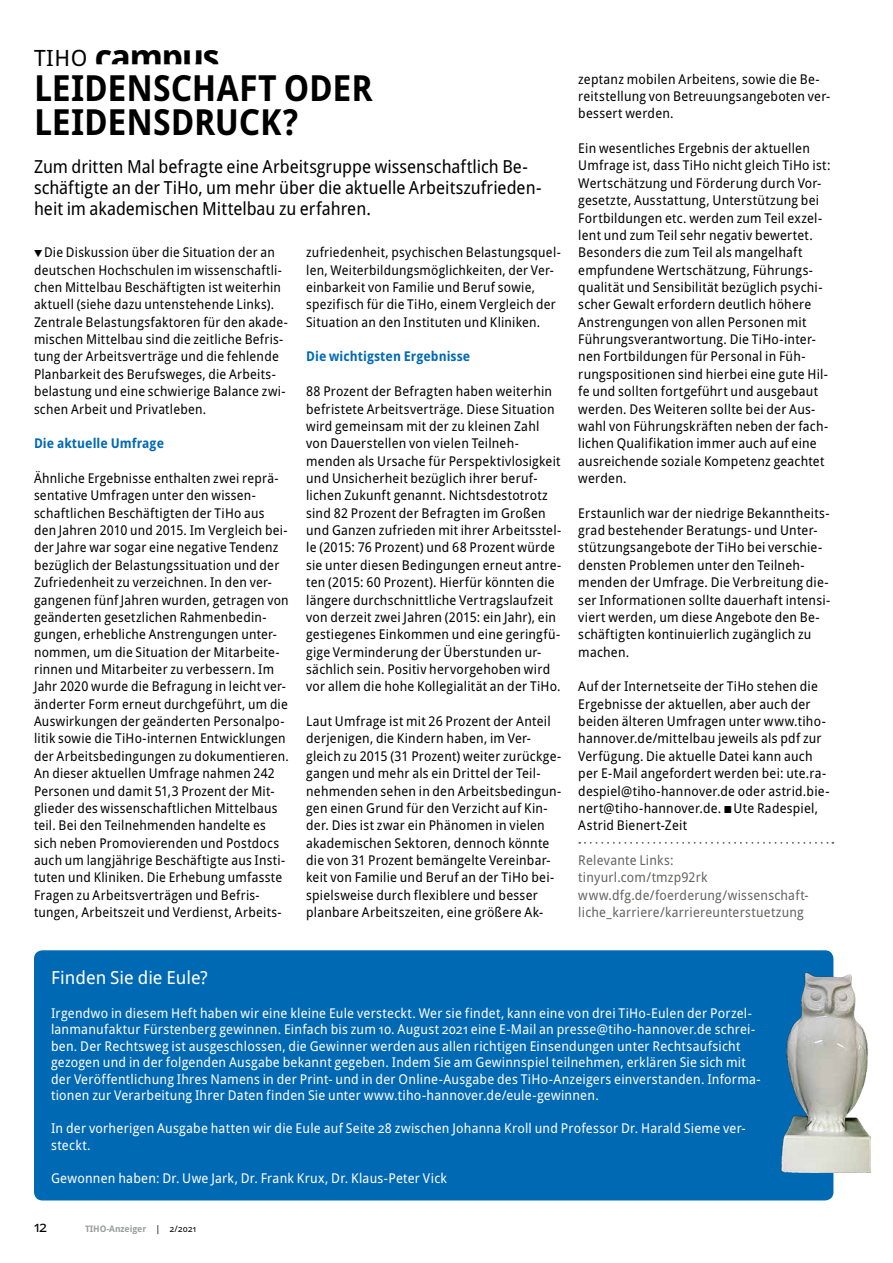
<style>
.page{position:relative;width:893px;height:1263px;background:#fff}
.page>*{position:absolute;margin:0;border:0;box-sizing:border-box;transform-origin:0 0}
.t1{font:700 36px/30.6px "Droid Sans Pro";letter-spacing:-.01em;color:#000}
.t2{font:700 36px "Droid Sans Pro";letter-spacing:-.01em;color:#000;scale:.94 1}
.t3{font:18px/21px "Droid Sans Pro";color:#000;scale:.94 1}
.t4{font:18px "Droid Sans Pro";color:#fff}
.t5{font:15px "Droid Sans Pro";color:#000}
.t6{font:13.5px/17.4px "Droid Sans Pro";letter-spacing:.02em;color:#000;scale:.95 1}
.t7{font:13.5px/17.4px "Droid Sans Pro";letter-spacing:.02em;color:#000;scale:.94 1}
.t8{font:13.5px/16.5px "Droid Sans Pro";letter-spacing:.015em;color:#fff;scale:.96 1}
.t9{font:13.5px/17.4px "Droid Sans Pro";letter-spacing:.02em;color:#636362;scale:.95 1}
.t10{font:700 13.5px "Droid Sans Pro";letter-spacing:.005em;color:#0069b4;scale:.94 1}
.t11{font:700 9px "Droid Sans Pro";letter-spacing:-.01em;color:#9c9d9d}
.s1{font-weight:400;font-size:22.5px}
.s2{font-weight:400;color:#000}
</style>
<div class="page">
<svg style="left:579px;top:842px;width:254px;height:2px"></svg>
<div style="left:34px;top:950px;width:799px;height:250px;background:#0069b4;border-radius:9px"></div>
<img style="left:781px;top:972px;width:90px;height:200px">
<h1 class="t1" style="left:34px;top:41px;width:340px"><span class="s1">TIHO</span> campus<br>LEIDENSCHAFT ODER</h1>
<h1 class="t2" style="left:34px;top:97px;width:283px">LEIDENSDRUCK?</h1>
<h2 class="t3" style="left:34px;top:156px;width:541px">Zum dritten Mal befragte eine Arbeitsgruppe wissenschaftlich Be&shy;schäftigte an der TiHo, um mehr über die aktuelle Arbeitszufrieden&shy;heit im akademischen Mittelbau zu erfahren.</h2>
<p class="t7" style="left:34px;top:243px;width:272px;text-indent:10px">Die Diskussion über die Situation der an deutschen Hochschulen im wissenschaftli&shy;chen Mittelbau Beschäftigten ist weiterhin aktuell (siehe dazu untenstehende Links).<br>Zentrale Belastungsfaktoren für den akade&shy;mischen Mittelbau sind die zeitliche Befris&shy;tung der Arbeitsverträge und die fehlende Planbarkeit des Berufsweges, die Arbeits&shy;belastung und eine schwierige Balance zwi&shy;schen Arbeit und Privatleben.</p>
<p class="t10" style="left:34px;top:434px;width:140px">Die aktuelle Umfrage</p>
<p class="t7" style="left:34px;top:469px;width:273px">Ähnliche Ergebnisse enthalten zwei reprä&shy;sentative Umfragen unter den wissen&shy;schaftlichen Beschäftigten der TiHo aus den Jahren 2010 und 2015. Im Vergleich bei&shy;der Jahre war sogar eine negative Tendenz bezüglich der Belastungssituation und der Zufriedenheit zu verzeichnen. In den ver&shy;gangenen fünf Jahren wurden, getragen von geänderten gesetzlichen Rahmenbedin&shy;gungen, erhebliche Anstrengungen unter&shy;nommen, um die Situation der Mitarbeite&shy;rinnen und Mitarbeiter zu verbessern. Im Jahr 2020 wurde die Befragung in leicht ver&shy;änderter Form erneut durchgeführt, um die Auswirkungen der geänderten Personalpo&shy;litik sowie die TiHo-internen Entwicklungen der Arbeitsbedingungen zu dokumentieren.<br>An dieser aktuellen Umfrage nahmen 242<br>Personen und damit 51,3 Prozent der Mit&shy;glieder des wissenschaftlichen Mittelbaus teil. Bei den Teilnehmenden handelte es sich neben Promovierenden und Postdocs auch um langjährige Beschäftigte aus Insti&shy;tuten und Kliniken. Die Erhebung umfasste Fragen zu Arbeitsverträgen und Befris&shy;tungen, Arbeitszeit und Verdienst, Arbeits-</p>
<p class="t7" style="left:306px;top:243px;width:272px">zufriedenheit, psychischen Belastungsquel&shy;len, Weiterbildungsmöglichkeiten, der Ver&shy;einbarkeit von Familie und Beruf sowie, spezifisch für die TiHo, einem Vergleich der Situation an den Instituten und Kliniken.</p>
<p class="t10" style="left:306px;top:347px;width:176px">Die wichtigsten Ergebnisse</p>
<p class="t6" style="left:306px;top:382px;width:270px">88 Prozent der Befragten haben weiterhin befristete Arbeitsverträge. Diese Situation wird gemeinsam mit der zu kleinen Zahl von Dauerstellen von vielen Teilneh&shy;menden als Ursache für Perspektivlosigkeit und Unsicherheit bezüglich ihrer beruf&shy;lichen Zukunft genannt. Nichtsdestotrotz sind 82 Prozent der Befragten im Großen und Ganzen zufrieden mit ihrer Arbeitsstel&shy;le (2015: 76 Prozent) und 68 Prozent würde sie unter diesen Bedingungen erneut antre&shy;ten (2015: 60 Prozent). Hierfür könnten die längere durchschnittliche Vertragslaufzeit von derzeit zwei Jahren (2015: ein Jahr), ein gestiegenes Einkommen und eine geringfü&shy;gige Verminderung der Überstunden ur&shy;sächlich sein. Positiv hervorgehoben wird vor allem die hohe Kollegialität an der TiHo.</p>
<p class="t6" style="left:306px;top:712px;width:270px">Laut Umfrage ist mit 26 Prozent der Anteil derjenigen, die Kindern haben, im Ver&shy;gleich zu 2015 (31 Prozent) weiter zurückge&shy;gangen und mehr als ein Drittel der Teil&shy;nehmenden sehen in den Arbeitsbedingun&shy;gen einen Grund für den Verzicht auf Kin&shy;der. Dies ist zwar ein Phänomen in vielen akademischen Sektoren, dennoch könnte die von 31 Prozent bemängelte Vereinbar&shy;keit von Familie und Beruf an der TiHo bei&shy;spielsweise durch flexiblere und besser planbare Arbeitszeiten, eine größere Ak-</p>
<p class="t6" style="left:578px;top:70px;width:267px">zeptanz mobilen Arbeitens, sowie die Be&shy;reitstellung von Betreuungsangeboten ver&shy;bessert werden.</p>
<p class="t6" style="left:578px;top:139px;width:267px">Ein wesentliches Ergebnis der aktuellen Umfrage ist, dass TiHo nicht gleich TiHo ist:<br>Wertschätzung und Förderung durch Vor&shy;gesetzte, Ausstattung, Unterstützung bei Fortbildungen etc. werden zum Teil exzel&shy;lent und zum Teil sehr negativ bewertet.<br>Besonders die zum Teil als mangelhaft empfundene Wertschätzung, Führungs&shy;qualität und Sensibilität bezüglich psychi&shy;scher Gewalt erfordern deutlich höhere Anstrengungen von allen Personen mit Führungsverantwortung. Die TiHo-inter&shy;nen Fortbildungen für Personal in Füh&shy;rungspositionen sind hierbei eine gute Hil&shy;fe und sollten fortgeführt und ausgebaut werden. Des Weiteren sollte bei der Aus&shy;wahl von Führungskräften neben der fach&shy;lichen Qualifikation immer auch auf eine ausreichende soziale Kompetenz geachtet werden.</p>
<p class="t6" style="left:578px;top:504px;width:267px">Erstaunlich war der niedrige Bekanntheits&shy;grad bestehender Beratungs- und Unter&shy;stützungsangebote der TiHo bei verschie&shy;densten Problemen unter den Teilneh&shy;menden der Umfrage. Die Verbreitung die&shy;ser Informationen sollte dauerhaft intensi&shy;viert werden, um diese Angebote den Be&shy;schäftigten kontinuierlich zugänglich zu machen.</p>
<p class="t6" style="left:578px;top:677px;width:266px">Auf der Internetseite der TiHo stehen die Ergebnisse der aktuellen, aber auch der beiden älteren Umfragen unter www.tiho&shy;hannover.de/mittelbau jeweils als pdf zur Verfügung. Die aktuelle Datei kann auch per E-Mail angefordert werden bei: ute.ra&shy;despiel@tiho-hannover.de oder astrid.bie&shy;nert@tiho-hannover.de. Ute Radespiel, Astrid Bienert-Zeit</p>
<p class="t9" style="left:578px;top:851px;width:244px">Relevante Links:<br>tinyurl.com/tmzp92rk www.dfg.de/foerderung/wissenschaft&shy;liche_karriere/karriereunterstuetzung</p>
<h2 class="t4" style="left:51px;top:965px;width:158px">Finden Sie die Eule?</h2>
<p class="t8" style="left:51px;top:1004px;width:741px">Irgendwo in diesem Heft haben wir eine kleine Eule versteckt. Wer sie findet, kann eine von drei TiHo-Eulen der Porzel&shy;lanmanufaktur Fürstenberg gewinnen. Einfach bis zum 10. August 2021 eine E-Mail an presse@tiho-hannover.de schrei&shy;ben. Der Rechtsweg ist ausgeschlossen, die Gewinner werden aus allen richtigen Einsendungen unter Rechtsaufsicht gezogen und in der folgenden Ausgabe bekannt gegeben. Indem Sie am Gewinnspiel teilnehmen, erklären Sie sich mit der Veröffentlichung Ihres Namens in der Print- und in der Online-Ausgabe des TiHo-Anzeigers einverstanden. Informa&shy;tionen zur Verarbeitung Ihrer Daten finden Sie unter www.tiho-hannover.de/eule-gewinnen.</p>
<p class="t8" style="left:51px;top:1120px;width:725px">In der vorherigen Ausgabe hatten wir die Eule auf Seite 28 zwischen Johanna Kroll und Professor Dr. Harald Sieme ver&shy;steckt.</p>
<p class="t8" style="left:51px;top:1169px;width:414px">Gewonnen haben: Dr. Uwe Jark, Dr. Frank Krux, Dr. Klaus-Peter Vick</p>
<p class="t5" style="left:34px;top:1216px;width:15px">12</p>
<p class="t11" style="left:85px;top:1222px;width:113px">TIHO-Anzeiger <span class="s2">| 2/2021</span></p>
</div>
